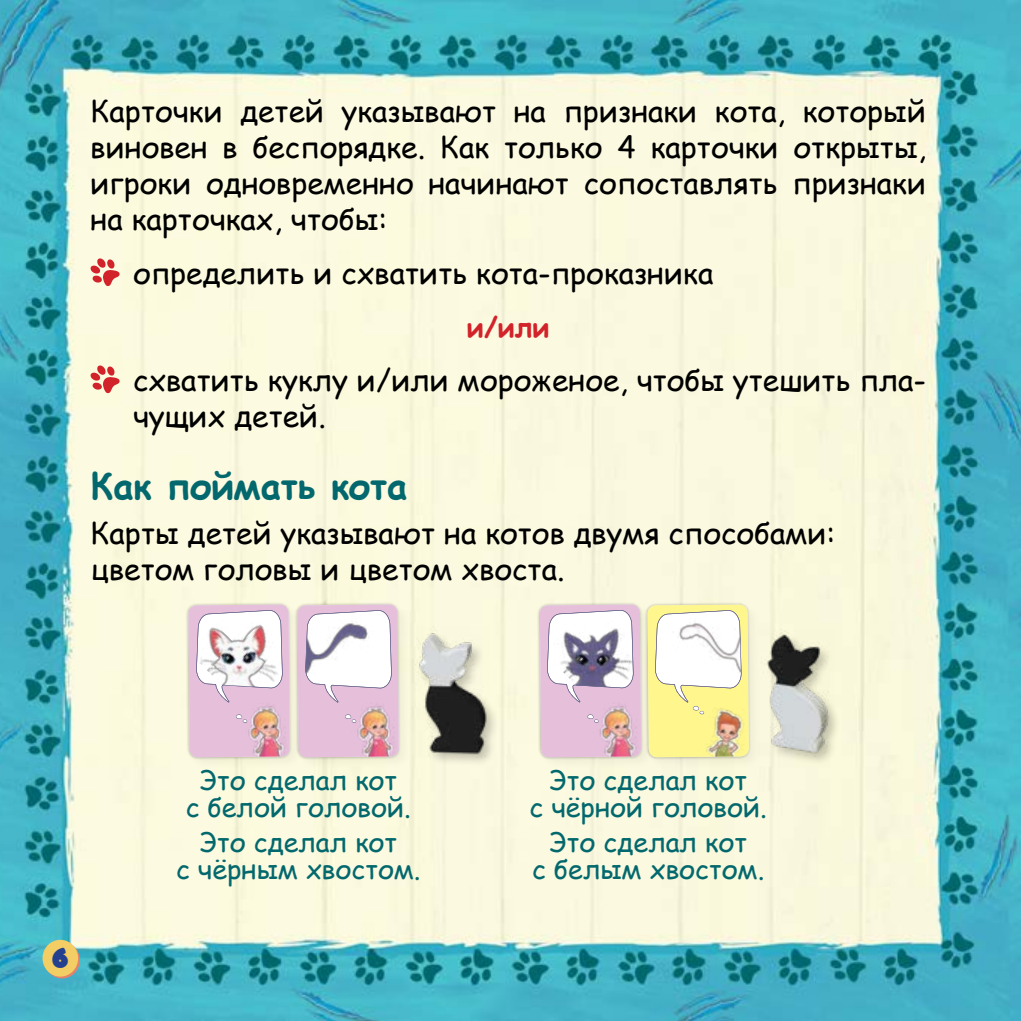
<style>
.page{position:relative;width:1021px;height:1021px;background:#fff}
.page>*{position:absolute;margin:0;border:0;box-sizing:border-box;transform-origin:0 0}
.t1{font:700 36px "Comic Sans MS";color:#03686d}
.t2{font:30px/36px "Comic Sans MS";color:#000}
.t3{font:27px/27px "Comic Sans MS";color:#03686d;text-align:center}
.t4{font:700 27px "Comic Sans MS";color:#d2232a}
.t5{font:27px "ARCO Cyrillic";color:#25408f}
</style>
<div class="page">
<img style="left:0;top:0;width:1020px;height:1020px">
<svg style="left:44px;top:941px;width:36px;height:37px"></svg>
<div style="left:43px;top:939px;width:35px;height:37px;background:#f3ce65;border-radius:50%"></div>
<svg style="left:91px;top:258px;width:29px;height:28px"></svg>
<svg style="left:91px;top:365px;width:29px;height:28px"></svg>
<div style="left:296px;top:603px;width:117px;height:168px;background:#f8f6db"></div>
<div style="left:538px;top:603px;width:117px;height:168px;background:#f8f6dc"></div>
<div style="left:645px;top:603px;width:117px;height:168px;background:#f8f6dc"></div>
<svg style="left:536px;top:601px;width:216px;height:159px;background:#e5d7c4"></svg>
<div style="left:187px;top:603px;width:117px;height:168px;background:#f9f8dc"></div>
<svg style="left:185px;top:601px;width:217px;height:159px;background:#e5ced9"></svg>
<div style="left:417px;top:632px;width:82px;height:133px;background:#000;opacity:.21"></div>
<img style="left:415px;top:627px;width:74px;height:130px">
<div style="left:765px;top:633px;width:75px;height:133px;background:#000;opacity:.21"></div>
<img style="left:762px;top:629px;width:72px;height:127px">
<p class="t2" style="left:91px;top:92px;width:837px;text-align:justify">Карточки детей указывают на признаки кота, который виновен в беспорядке. Как только 4 карточки открыты, игроки одновременно начинают сопоставлять признаки на карточках, чтобы:</p>
<p class="t2" style="left:133px;top:254px;width:581px">определить и схватить кота-проказника</p>
<p class="t4" style="left:467px;top:307px;width:84px">и/или</p>
<p class="t2" style="left:133px;top:361px;width:794px">схватить куклу и/или мороженое, чтобы утешить пла&shy;чущих детей.</p>
<p class="t1" style="left:91px;top:459px;width:318px">Как поймать кота</p>
<p class="t2" style="left:91px;top:513px;width:746px">Карты детей указывают на котов двумя способами: цветом головы и цветом хвоста.</p>
<p class="t5" style="left:53px;top:943px;width:18px">6</p>
<p class="t3" style="left:186px;top:765px;width:227px">Это сделал кот<br>с белой головой.</p>
<p class="t3" style="left:176px;top:828px;width:246px">Это сделал кот<br>с чёрным хвостом.</p>
<p class="t3" style="left:529px;top:765px;width:239px">Это сделал кот<br>с чёрной головой.</p>
<p class="t3" style="left:532px;top:828px;width:234px">Это сделал кот<br>с белым хвостом.</p>
</div>
